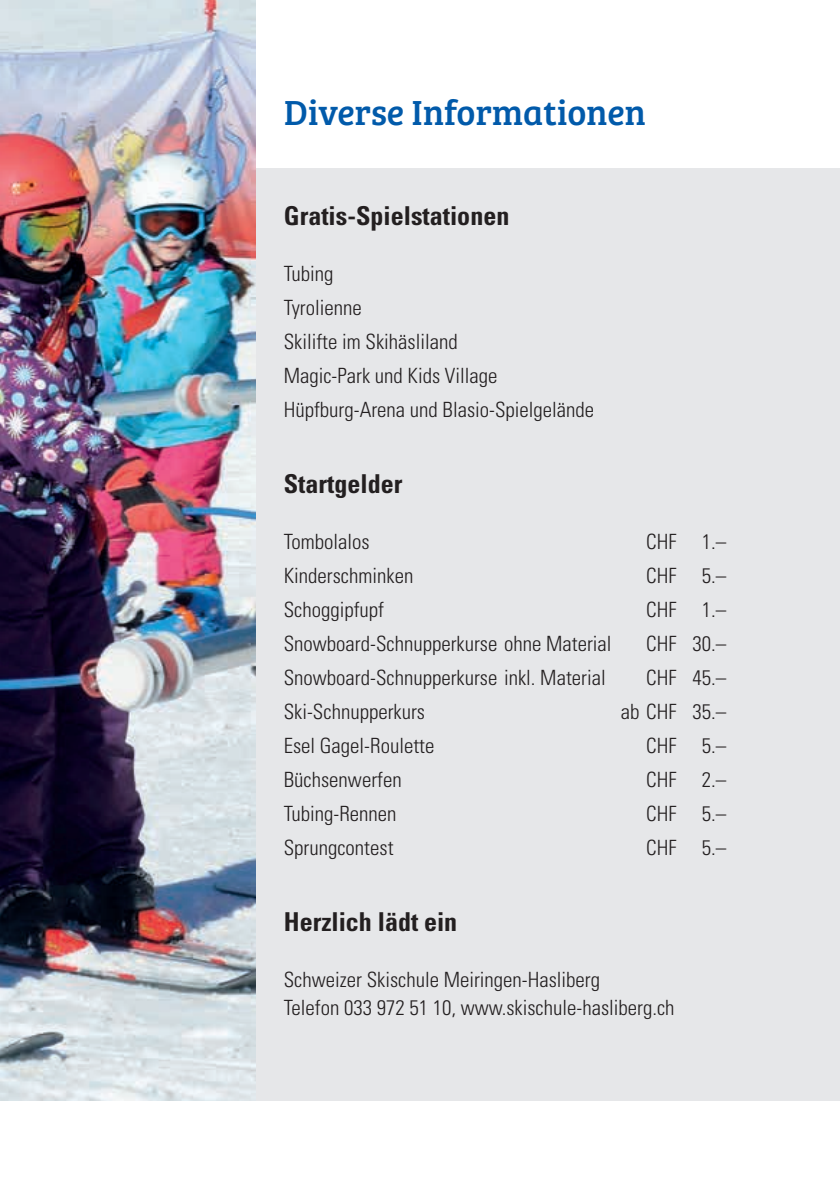
<style>
.page{position:relative;width:840px;height:1191px;background:#fff}
.page>*{position:absolute;margin:0;border:0;box-sizing:border-box;transform-origin:0 0}
.t1{font:36px "Bree Serif";color:#015aaa}
.t2{font:700 condensed 26px "Univers LT Std";color:#231f20}
.t3{font:300 condensed 21px/34px "Univers LT Std";color:#231f20}
</style>
<div class="page">
<div style="left:0;top:168px;width:839px;height:932px;background:#e6e7e9"></div>
<img style="left:0;top:0;width:255px;height:1100px">
<h1 class="t1" style="left:283px;top:85px;width:363px">Diverse Informationen</h1>
<p class="t2" style="left:283px;top:199px;width:227px">Gratis-Spielstationen</p>
<p class="t3" style="left:283px;top:256px;width:312px">Tubing<br>Tyrolienne<br>Skilifte im Skihäsliland<br>Magic-Park und Kids Village<br>Hüpfburg-Arena und Blasio-Spielgelände</p>
<p class="t2" style="left:283px;top:467px;width:120px">Startgelder</p>
<p class="t3" style="left:283px;top:524px;width:87px">Tombolalos</p>
<p class="t3" style="left:645px;top:524px;width:82px">CHF 1.–</p>
<p class="t3" style="left:283px;top:558px;width:131px">Kinderschminken</p>
<p class="t3" style="left:645px;top:558px;width:82px">CHF 5.–</p>
<p class="t3" style="left:283px;top:592px;width:102px">Schoggipfupf</p>
<p class="t3" style="left:645px;top:592px;width:82px">CHF 1.–</p>
<p class="t3" style="left:283px;top:626px;width:329px">Snowboard-Schnupperkurse ohne Material</p>
<p class="t3" style="left:645px;top:626px;width:82px">CHF 30.–</p>
<p class="t3" style="left:283px;top:660px;width:323px">Snowboard-Schnupperkurse inkl. Material</p>
<p class="t3" style="left:645px;top:660px;width:82px">CHF 45.–</p>
<p class="t3" style="left:283px;top:694px;width:143px">Ski-Schnupperkurs</p>
<p class="t3" style="left:620px;top:694px;width:107px">ab CHF 35.–</p>
<p class="t3" style="left:283px;top:728px;width:152px">Esel Gagel-Roulette</p>
<p class="t3" style="left:645px;top:728px;width:82px">CHF 5.–</p>
<p class="t3" style="left:283px;top:762px;width:119px">Büchsenwerfen</p>
<p class="t3" style="left:645px;top:762px;width:82px">CHF 2.–</p>
<p class="t3" style="left:283px;top:796px;width:114px">Tubing-Rennen</p>
<p class="t3" style="left:645px;top:796px;width:82px">CHF 5.–</p>
<p class="t3" style="left:283px;top:830px;width:111px">Sprungcontest</p>
<p class="t3" style="left:645px;top:830px;width:82px">CHF 5.–</p>
<p class="t2" style="left:283px;top:905px;width:175px">Herzlich lädt ein</p>
<p class="t3" style="left:283px;top:965px;width:392px;line-height:28px">Schweizer Skischule Meiringen-Hasliberg<br>Telefon 033 972 51 10, www.skischule-hasliberg.ch</p>
</div>
